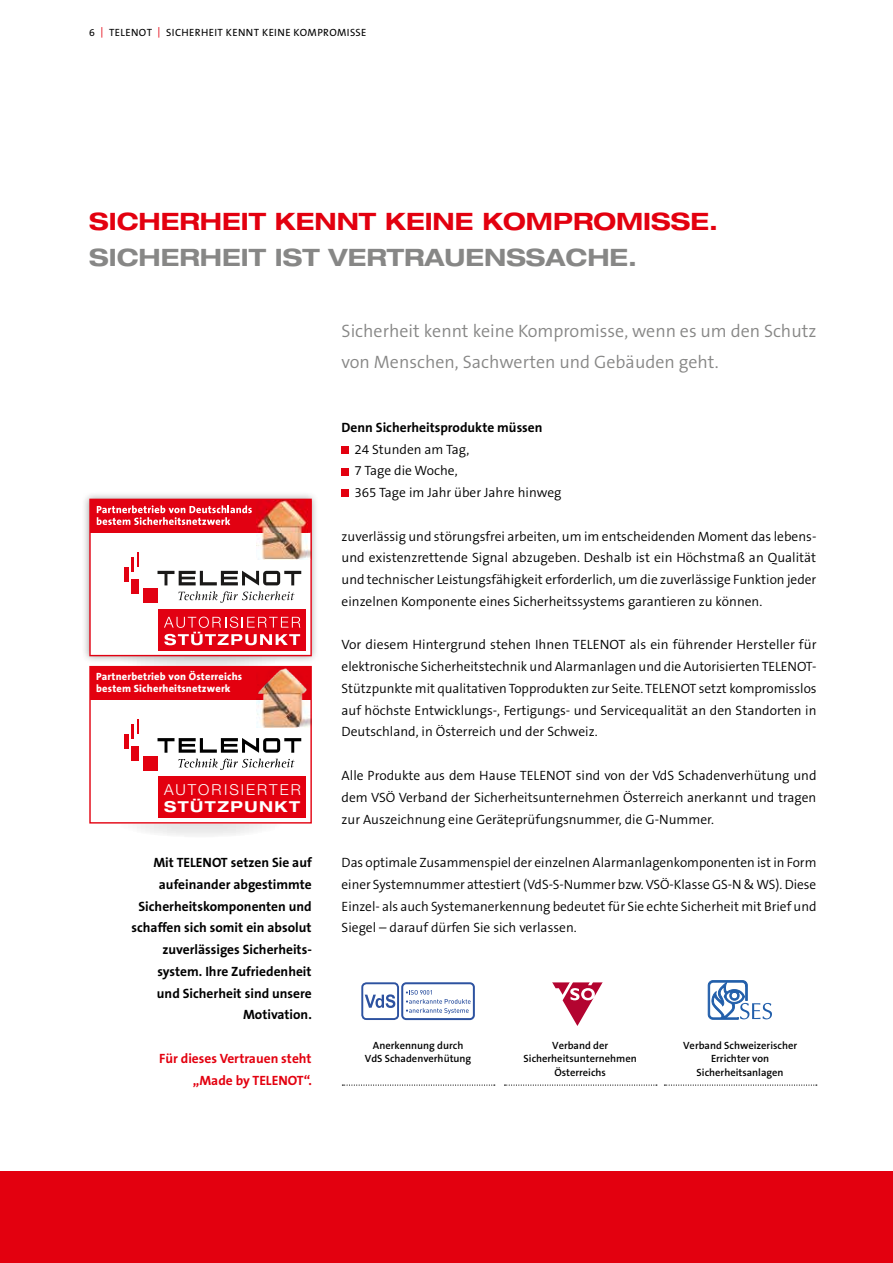
<style>
.page{position:relative;width:893px;height:1263px;background:#fff}
.page>*{position:absolute;margin:0;border:0;box-sizing:border-box;transform-origin:0 0}
.t1{font:700 expanded 24px "Helvetica Neue LT Pro";color:#e3000f}
.t2{font:700 expanded 24px "Helvetica Neue LT Pro";color:#878786}
.t3{font:300 18px/31.5px "The Sans B4";color:#878786}
.t4{font:300 15.15px "Helvetica Neue LT";letter-spacing:.13em;color:#fff}
.t5{font:700 expanded 15.15px "Helvetica Neue LT";letter-spacing:.1em;color:#fff}
.t6{font:300 13.5px/21.8px "The Sans B4";color:#000;text-align:justify}
.t7{font:700 13.5px/21.8px "The Sans B7";color:#000;text-align:right}
.t8{font:700 13.5px/21.8px "The Sans B7";color:#e3000f;text-align:right}
.t9{font:600 10.5px/13.5px "The Sans B Plus W6";color:#000;text-align:center}
.t10{font:800 10.5px/11.7px "The Sans";letter-spacing:.015em;color:#fff}
.t11{font:10.5px "The Sans B5 Plain";letter-spacing:.04em;color:#000}
.s1{color:#e3000f}
</style>
<div class="page">
<div style="left:342px;top:446px;width:7px;height:8px;background:#e3000f"></div>
<div style="left:342px;top:468px;width:7px;height:7px;background:#e3000f"></div>
<div style="left:342px;top:490px;width:7px;height:7px;background:#e3000f"></div>
<div style="left:361px;top:982px;width:38px;height:38px;border:2px solid #2d52a0;border-radius:4px"></div>
<svg style="left:365px;top:994px;width:30px;height:14px"></svg>
<svg style="left:406px;top:990px;width:65px;height:24px"></svg>
<div style="left:401px;top:982px;width:74px;height:38px;border:2px solid #2d52a0;border-radius:4px"></div>
<svg style="left:342px;top:1084px;width:153px;height:2px"></svg>
<svg style="left:664px;top:1084px;width:153px;height:2px"></svg>
<div style="left:0;top:1171px;width:893px;height:92px;background:#e3000f"></div>
<svg style="left:708px;top:980px;width:64px;height:39px"></svg>
<svg style="left:117px;top:643px;width:168px;height:28px"></svg>
<div style="left:82px;top:491px;width:237px;height:173px;background:#878786;opacity:.75"></div>
<svg style="left:89px;top:499px;width:223px;height:157px"></svg>
<img style="left:257px;top:500px;width:54px;height:60px">
<img style="left:257px;top:500px;width:51px;height:33px">
<svg style="left:504px;top:1084px;width:153px;height:2px"></svg>
<svg style="left:552px;top:982px;width:51px;height:44px"></svg>
<svg style="left:117px;top:810px;width:168px;height:28px;fill:#efefef"></svg>
<div style="left:90px;top:667px;width:221px;height:156px;background:#fff"></div>
<div style="left:89px;top:666px;width:223px;height:157px;border:1px solid #e3000f"></div>
<div style="left:90px;top:667px;width:221px;height:33px;background:#e3000f"></div>
<div style="left:158px;top:776px;width:148px;height:41px;background:#e3000f"></div>
<div style="left:143px;top:756px;width:15px;height:14px;background:#e3000f"></div>
<hr style="left:125px;top:734px;width:4px;height:15px;background:#e3000f">
<svg style="left:132px;top:720px;width:7px;height:19px"></svg>
<div style="left:132px;top:746px;width:7px;height:15px;background:#e3000f"></div>
<svg style="left:158px;top:738px;width:143px;height:15px"></svg>
<svg style="left:178px;top:759px;width:117px;height:11px"></svg>
<img style="left:308px;top:700px;width:3px;height:27px">
<img style="left:257px;top:668px;width:51px;height:59px">
<p class="t11" style="left:89px;top:27px;width:279px">6 <span class="s1">|</span> TELENOT <span class="s1">|</span> SICHERHEIT KENNT KEINE KOMPROMISSE</p>
<h1 class="t1" style="left:89px;top:206px;width:630px">SICHERHEIT KENNT KEINE KOMPROMISSE.</h1>
<h1 class="t2" style="left:89px;top:242px;width:549px">SICHERHEIT IST VERTRAUENSSACHE.</h1>
<h2 class="t3" style="left:342px;top:316px;width:476px">Sicherheit kennt keine Kompromisse, wenn es um den Schutz von Menschen, Sachwerten und Gebäuden geht.</h2>
<p class="t7" style="left:342px;top:417px;width:202px">Denn Sicherheitsprodukte müssen</p>
<p class="t6" style="left:354px;top:439px;width:209px;text-align:left">24 Stunden am Tag,<br>7 Tage die Woche,<br>365 Tage im Jahr über Jahre hinweg</p>
<p class="t6" style="left:342px;top:526px;width:476px">zuverlässig und störungsfrei arbeiten, um im entscheidenden Moment das lebens&shy;und existenzrettende Signal abzugeben. Deshalb ist ein Höchstmaß an Qualität und technischer Leistungsfähigkeit erforderlich, um die zuverlässige Funktion jeder einzelnen Komponente eines Sicherheitssystems garantieren zu können.</p>
<p class="t6" style="left:342px;top:635px;width:476px">Vor diesem Hintergrund stehen Ihnen TELENOT als ein führender Hersteller für elektronische Sicherheitstechnik und Alarmanlagen und die Autorisierten TELENOT-Stützpunkte mit qualitativen Topprodukten zur Seite. TELENOT setzt kompromisslos auf höchste Entwicklungs-, Fertigungs- und Servicequalität an den Standorten in Deutschland, in Österreich und der Schweiz.</p>
<p class="t6" style="left:342px;top:765px;width:477px">Alle Produkte aus dem Hause TELENOT sind von der VdS Schadenverhütung und dem VSÖ Verband der Sicherheitsunternehmen Österreich anerkannt und tragen zur Auszeichnung eine Geräteprüfungsnummer, die G-Nummer.</p>
<p class="t6" style="left:342px;top:852px;width:476px">Das optimale Zusammenspiel der einzelnen Alarmanlagenkomponenten ist in Form einer Systemnummer attestiert (VdS-S-Nummer bzw. VSÖ-Klasse GS-N &amp; WS). Diese Einzel- als auch Systemanerkennung bedeutet für Sie echte Sicherheit mit Brief und Siegel – darauf dürfen Sie sich verlassen.</p>
<p class="t10" style="left:96px;top:671px;width:148px">Partnerbetrieb von Österreichs bestem Sicherheitsnetzwerk</p>
<p class="t4" style="left:164px;top:780px;width:138px">AUTORISIERTER</p>
<p class="t5" style="left:164px;top:797px;width:138px">STÜTZPUNKT</p>
<p class="t7" style="left:132px;top:852px;width:182px">Mit TELENOT setzen Sie auf aufeinander abgestimmte<br>Sicherheitskomponenten und schaffen sich somit ein absolut zuverlässiges Sicherheits&shy;system. Ihre Zufriedenheit und Sicherheit sind unsere<br>Motivation.</p>
<p class="t8" style="left:159px;top:1048px;width:154px">Für dieses Vertrauen steht „Made by TELENOT“.</p>
<p class="t9" style="left:365px;top:1038px;width:108px">Anerkennung durch<br>VdS Schadenverhütung</p>
<p class="t9" style="left:683px;top:1038px;width:116px">Verband Schweizerischer<br>Errichter von<br>Sicherheitsanlagen</p>
<p class="t9" style="left:524px;top:1038px;width:115px">Verband der<br>Sicherheitsunternehmen<br>Österreichs</p>
</div>
